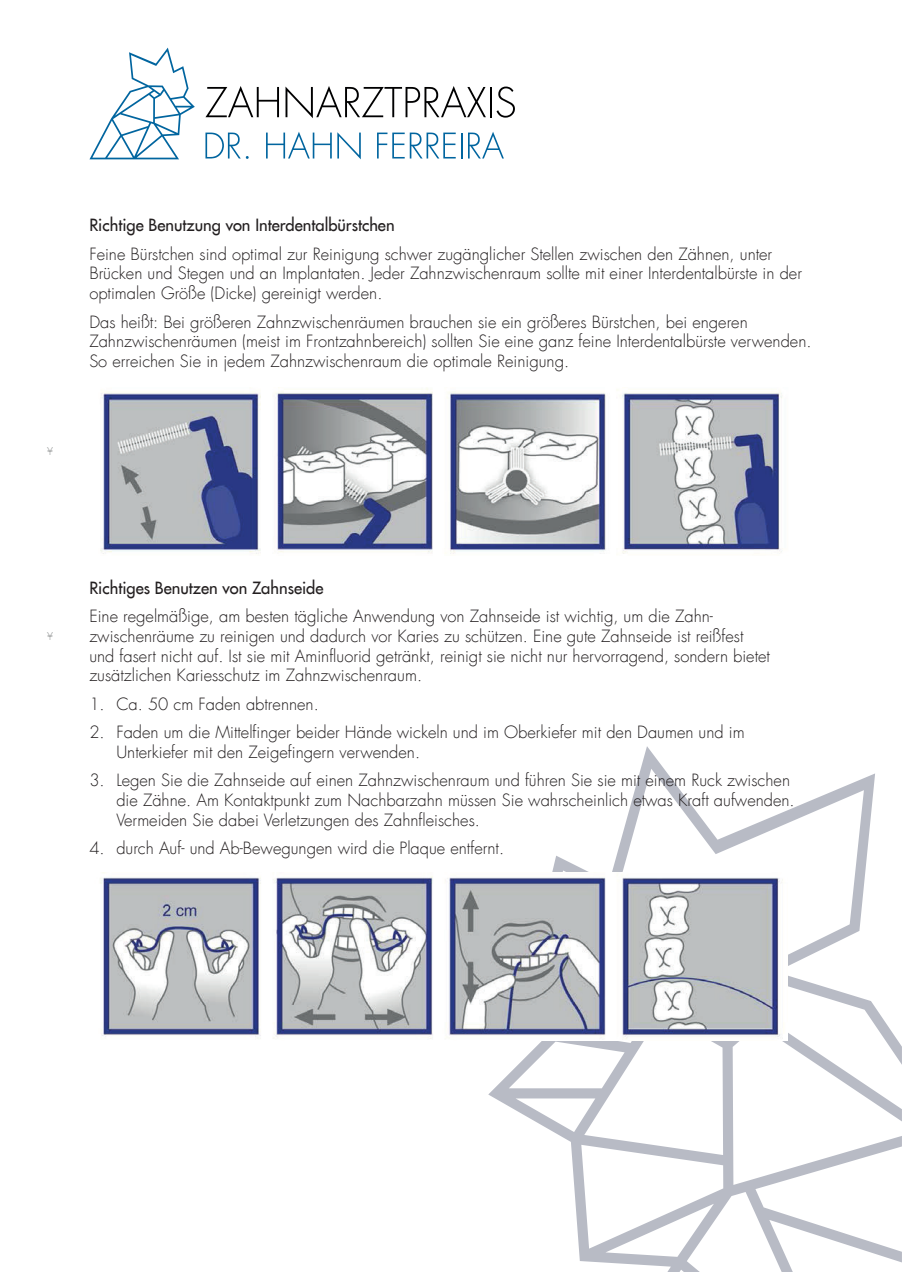
<style>
.page{position:relative;width:902px;height:1272px;background:#fff}
.page>*{position:absolute;margin:0;border:0;box-sizing:border-box;transform-origin:0 0}
.t1{font:300 16.5px/19.8px "Futura LT";color:#231f20}
.t2{font:16.5px "Futura LT";color:#231f20}
.t3{font:300 10.65px "Futura LT";color:#929595}
</style>
<div class="page">
<svg style="left:488px;top:746px;width:413px;height:525px"></svg>
<svg style="left:89px;top:47px;width:106px;height:112px"></svg>
<svg style="left:205px;top:86px;width:74px;height:31px"></svg>
<svg style="left:285px;top:86px;width:201px;height:32px"></svg>
<hr style="left:489px;top:87px;width:2px;height:30px;background:#000001">
<svg style="left:496px;top:86px;width:19px;height:32px"></svg>
<svg style="left:205px;top:132px;width:44px;height:27px"></svg>
<svg style="left:266px;top:132px;width:95px;height:27px"></svg>
<svg style="left:377px;top:132px;width:78px;height:26px"></svg>
<hr style="left:460px;top:133px;width:2px;height:25px;background:#01659f">
<svg style="left:468px;top:132px;width:36px;height:26px"></svg>
<img style="left:100px;top:388px;width:682px;height:166px">
<img style="left:100px;top:872px;width:687px;height:168px">
<p class="t3" style="left:47px;top:444px;width:8px">¥</p>
<p class="t2" style="left:89px;top:214px;width:307px">Richtige Benutzung von Interdentalbürstchen</p>
<p class="t1" style="left:89px;top:244px;width:714px">Feine Bürstchen sind optimal zur Reinigung schwer zugänglicher Stellen zwischen den Zähnen, unter<br>Brücken und Stegen und an Implantaten. Jeder Zahnzwischenraum sollte mit einer Interdentalbürste in der optimalen Größe (Dicke) gereinigt werden.</p>
<p class="t1" style="left:89px;top:312px;width:723px">Das heißt: Bei größeren Zahnzwischenräumen brauchen sie ein größeres Bürstchen, bei engeren<br>Zahnzwischenräumen (meist im Frontzahnbereich) sollten Sie eine ganz feine Interdentalbürste verwenden.<br>So erreichen Sie in jedem Zahnzwischenraum die optimale Reinigung.</p>
<p class="t3" style="left:47px;top:629px;width:8px">¥</p>
<p class="t2" style="left:89px;top:576px;width:236px">Richtiges Benutzen von Zahnseide</p>
<p class="t1" style="left:89px;top:606px;width:682px">Eine regelmäßige, am besten tägliche Anwendung von Zahnseide ist wichtig, um die Zahn&shy;zwischenräume zu reinigen und dadurch vor Karies zu schützen. Eine gute Zahnseide ist reißfest und fasert nicht auf. Ist sie mit Aminfluorid getränkt, reinigt sie nicht nur hervorragend, sondern bietet zusätzlichen Kariesschutz im Zahnzwischenraum.</p>
<p class="t1" style="left:89px;top:694px;width:231px">1. Ca. 50 cm Faden abtrennen.</p>
<p class="t1" style="left:116px;top:722px;width:629px;text-indent:-27px">2. Faden um die Mittelfinger beider Hände wickeln und im Oberkiefer mit den Daumen und im<br>Unterkiefer mit den Zeigefingern verwenden.</p>
<p class="t1" style="left:116px;top:770px;width:679px;text-indent:-27px">3. Legen Sie die Zahnseide auf einen Zahnzwischenraum und führen Sie sie mit einem Ruck zwischen die Zähne. Am Kontaktpunkt zum Nachbarzahn müssen Sie wahrscheinlich etwas Kraft aufwenden.<br>Vermeiden Sie dabei Verletzungen des Zahnfleisches.</p>
<p class="t1" style="left:89px;top:838px;width:416px">4. durch Auf- und Ab-Bewegungen wird die Plaque entfernt.</p>
</div>
